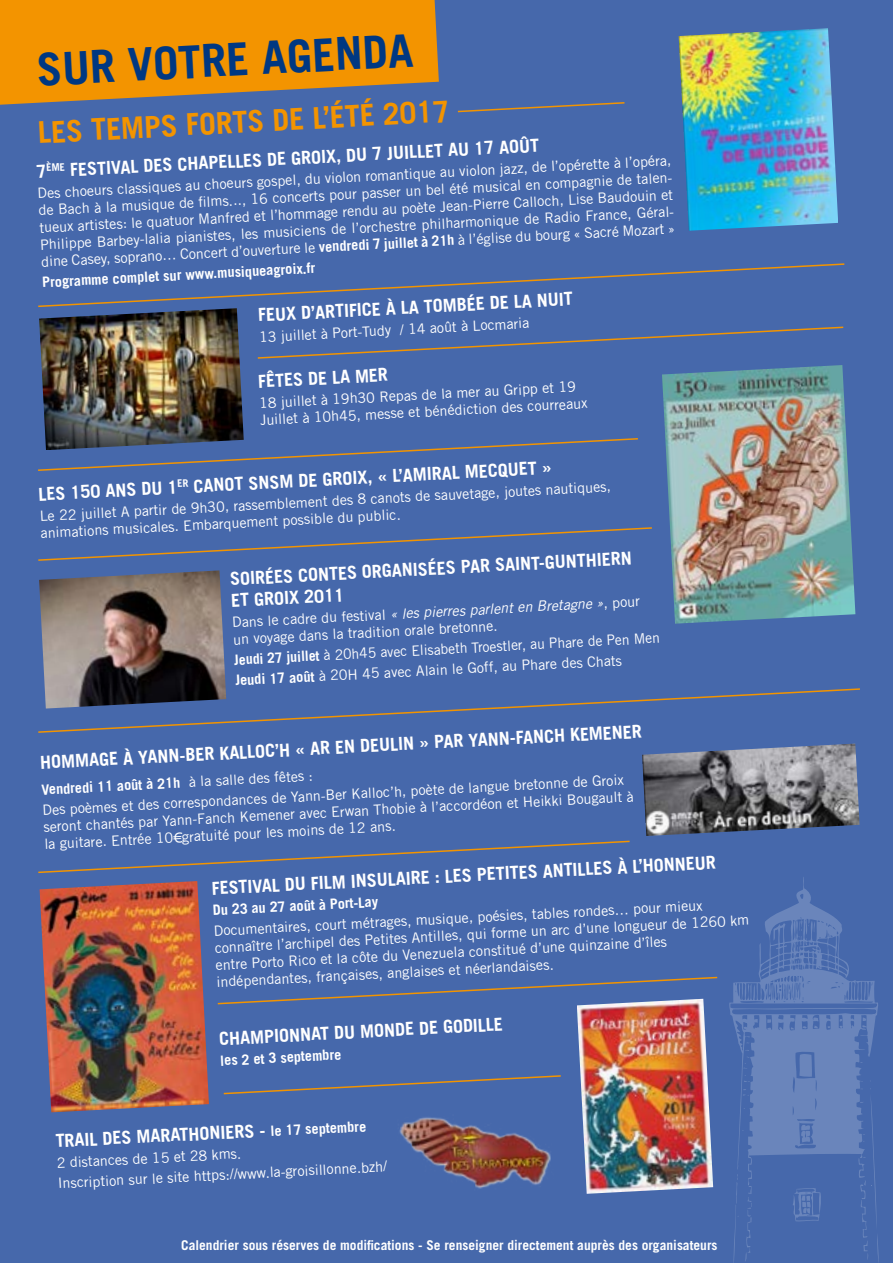
<style>
.page{position:relative;width:893px;height:1263px;background:#4668ab}
.page>*{position:absolute;margin:0;border:0;box-sizing:border-box;transform-origin:0 0}
.t1{font:700 45.45px "Trade Gothic";color:#003882}
.t2{font:700 30px "Trade Gothic";color:#f39400}
.t3{font:700 18px/21.6px "Trade Gothic";color:#fff}
.t4{font:14.25px/17.1px "Trade Gothic";color:#fff}
.t5{font:700 14.25px "Trade Gothic";color:#fff}
.t6{font:700 13.5px "Trade Gothic";color:#fff}
.s1{font-weight:700}
.s2{font-style:italic}
.s3{font-size:14.25px}
</style>
<div class="page">
<svg style="left:0;top:0;width:439px;height:105px;background:#de8e13"></svg>
<svg style="left:745px;top:1186px;width:7px;height:75px"></svg>
<svg style="left:860px;top:1185px;width:19px;height:77px"></svg>
<svg style="left:729px;top:877px;width:149px;height:308px"></svg>
<svg style="left:733px;top:1173px;width:6px;height:90px"></svg>
<svg style="left:799px;top:1053px;width:13px;height:24px"></svg>
<svg style="left:793px;top:1188px;width:28px;height:34px"></svg>
<img style="left:679px;top:28px;width:159px;height:203px">
<img style="left:662px;top:365px;width:193px;height:259px">
<img style="left:40px;top:881px;width:169px;height:231px">
<img style="left:577px;top:1005px;width:136px;height:189px">
<img style="left:399px;top:1117px;width:152px;height:72px">
<img style="left:39px;top:570px;width:187px;height:117px">
<img style="left:642px;top:743px;width:217px;height:93px">
<img style="left:39px;top:308px;width:205px;height:129px">
<svg style="left:457px;top:102px;width:168px;height:11px"></svg>
<svg style="left:38px;top:263px;width:807px;height:44px"></svg>
<svg style="left:38px;top:437px;width:600px;height:34px"></svg>
<svg style="left:38px;top:527px;width:614px;height:34px"></svg>
<svg style="left:38px;top:687px;width:822px;height:46px"></svg>
<svg style="left:38px;top:840px;width:592px;height:34px"></svg>
<svg style="left:217px;top:976px;width:501px;height:29px"></svg>
<svg style="left:223px;top:1075px;width:338px;height:20px"></svg>
<svg style="left:257px;top:326px;width:587px;height:33px"></svg>
<h1 class="t1" style="left:36px;top:42px;width:378px;rotate:-3deg">SUR VOTRE AGENDA</h1>
<h2 class="t2" style="left:37px;top:114px;width:414px;rotate:-3deg">LES TEMPS FORTS DE L’ÉTÉ 2017</h2>
<p class="t3" style="left:36px;top:160px;width:505px;rotate:-3deg">7<sup>ÈME</sup> FESTIVAL DES CHAPELLES DE GROIX, DU 7 JUILLET AU 17 AOÛT</p>
<p class="t4" style="left:37px;top:185px;width:638px;rotate:-3deg">Des choeurs classiques au choeurs gospel, du violon romantique au violon jazz, de l’opérette à l’opéra, de Bach à la musique de fi lms..., 16 concerts pour passer un bel été musical en compagnie de talen&shy;tueux artistes: le quatuor Manfred et l’hommage rendu au poète Jean-Pierre Calloch, Lise Baudouin et Philippe Barbey-lalia pianistes, les musiciens de l’orchestre philharmonique de Radio France, Géral&shy;dine Casey, soprano… Concert d’ouverture le <span class="s1">vendredi 7 juillet à 21h</span> à l’église du bourg « Sacré Mozart »</p>
<p class="t5" style="left:42px;top:273px;width:275px;rotate:-3deg">Programme complet sur www.musiqueagroix.fr</p>
<p class="t3" style="left:257px;top:304px;width:317px;rotate:-3deg">FEUX D’ARTIFICE À LA TOMBÉE DE LA NUIT</p>
<p class="t4" style="left:259px;top:328px;width:272px;rotate:-3deg">13 juillet à Port-Tudy / 14 août à Locmaria</p>
<p class="t3" style="left:257px;top:370px;width:132px;rotate:-3deg">FÊTES DE LA MER</p>
<p class="t4" style="left:259px;top:394px;width:329px;rotate:-3deg">18 juillet à 19h30 Repas de la mer au Gripp et 19<br>Juillet à 10h45, messe et bénédiction des courreaux</p>
<p class="t3" style="left:38px;top:483px;width:515px;rotate:-3deg">LES 150 ANS DU 1<sup>ER</sup> CANOT SNSM DE GROIX, « L’AMIRAL MECQUET »</p>
<p class="t4" style="left:39px;top:507px;width:573px;rotate:-3deg">Le 22 juillet A partir de 9h30, rassemblement des 8 canots de sauvetage, joutes nautiques, animations musicales. Embarquement possible du public.</p>
<p class="t3" style="left:229px;top:568px;width:404px;rotate:-3deg">SOIRÉES CONTES ORGANISÉES PAR SAINT-GUNTHIERN<br>ET GROIX 2011</p>
<p class="t4" style="left:232px;top:614px;width:410px;rotate:-3deg">Dans le cadre du festival <span class="s2">« les pierres parlent en Bretagne »</span>, pour un voyage dans la tradition orale bretonne.</p>
<p class="t4" style="left:234px;top:649px;width:428px;line-height:20.5px;rotate:-3deg"><span class="s1">Jeudi 27 juillet</span> à 20h45 avec Elisabeth Troestler, au Phare de Pen Men<br><span class="s1">Jeudi 17 août</span> à 20H 45 avec Alain le Goff, au Phare des Chats</p>
<p class="t3" style="left:40px;top:752px;width:604px;rotate:-3deg">HOMMAGE À YANN-BER KALLOC’H « AR EN DEULIN » PAR YANN-FANCH KEMENER</p>
<p class="t4" style="left:41px;top:779px;width:583px;line-height:20.5px;rotate:-3deg"><span class="s1">Vendredi 11 août à 21h</span> à la salle des fêtes :<br>Des poèmes et des correspondances de Yann-Ber Kalloc’h, poète de langue bretonne de Groix</p>
<p class="t4" style="left:43px;top:818px;width:592px;rotate:-3deg">seront chantés par Yann-Fanch Kemener avec Erwan Thobie à l’accordéon et Heikki Bougault à la guitare. Entrée 10€ gratuité pour les moins de 12 ans.</p>
<p class="t3" style="left:211px;top:877px;width:506px;rotate:-3deg">FESTIVAL DU FILM INSULAIRE : LES PETITES ANTILLES À L’HONNEUR</p>
<p class="t5" style="left:212px;top:901px;width:167px;rotate:-3deg">Du 23 au 27 août à Port-Lay</p>
<p class="t4" style="left:213px;top:922px;width:537px;rotate:-3deg">Documentaires, court métrages, musique, poésies, tables rondes… pour mieux connaître l’archipel des Petites Antilles, qui forme un arc d’une longueur de 1260 km entre Porto Rico et la côte du Venezuela constitué d’une quinzaine d’îles indépendantes, françaises, anglaises et néerlandaises.</p>
<p class="t3" style="left:219px;top:1028px;width:286px;rotate:-3deg">CHAMPIONNAT DU MONDE DE GODILLE</p>
<p class="t5" style="left:220px;top:1052px;width:123px;rotate:-3deg">les 2 et 3 septembre</p>
<p class="t3" style="left:55px;top:1130px;width:312px;rotate:-3deg">TRAIL DES MARATHONIERS - <span class="s3">le 17 septembre</span></p>
<p class="t4" style="left:56px;top:1152px;width:331px;line-height:20.5px;rotate:-3deg">2 distances de 15 et 28 kms.<br>Inscription sur le site https://www.la-groisillonne.bzh/</p>
<p class="t6" style="left:181px;top:1237px;width:538px">Calendrier sous réserves de modifications - Se renseigner directement auprès des organisateurs</p>
</div>
